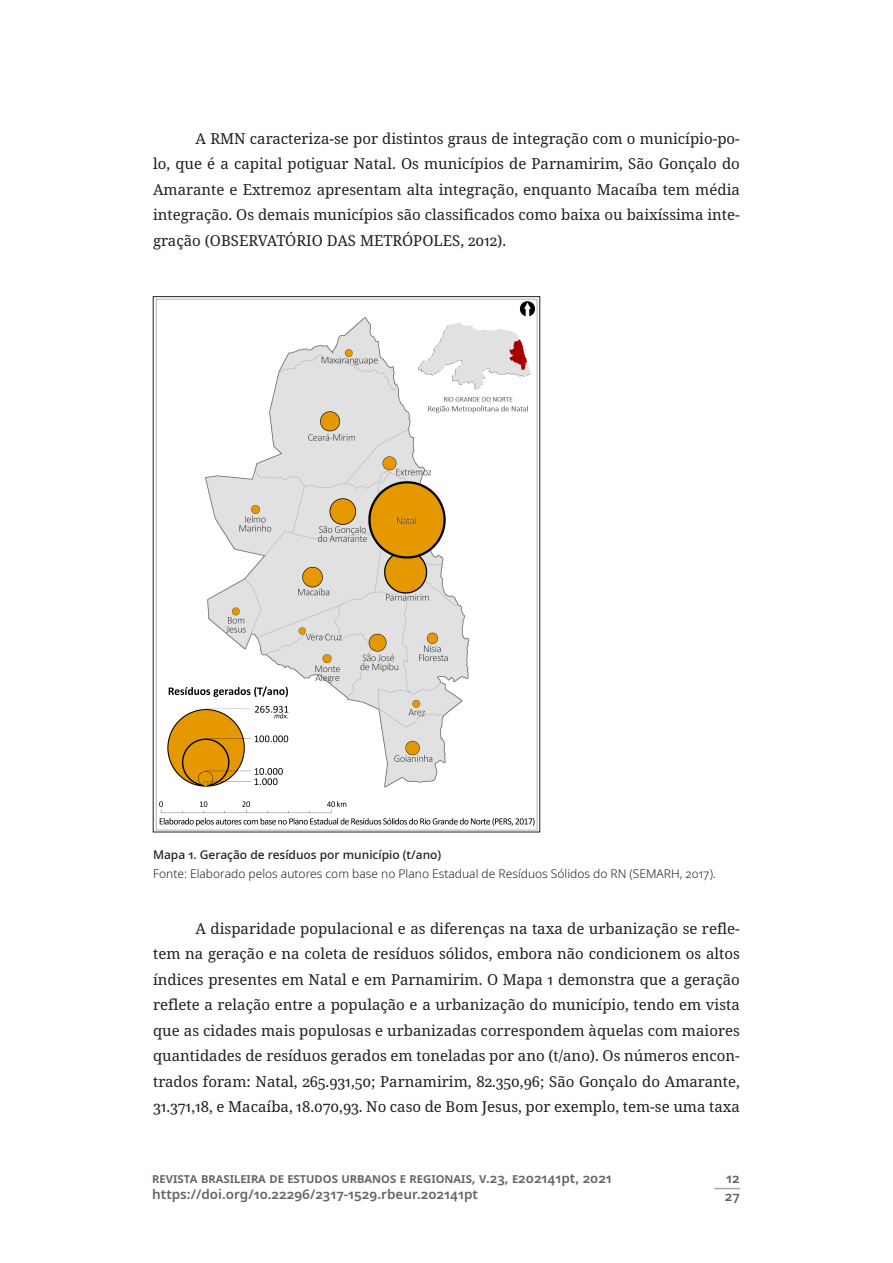
<style>
.page{position:relative;width:893px;height:1263px;background:#fff}
.page>*{position:absolute;margin:0;border:0;box-sizing:border-box;transform-origin:0 0}
.texto_nor_dep{font:15px/25.5px "Noto Serif";color:#231f20;text-align:justify}
.texto_nor_ant{font:15px/25.5px "Noto Serif";color:#231f20;text-align:justify}
.t1{font:600 13.5px/16.5px "Noto Sans";color:#6b6360}
.legenda_esq2{font:300 12px "Noto Sans";color:#231f20}
.titulo_tab_fig{font:500 12px "Noto Sans";color:#231f20}
</style>
<div class="page">
<svg style="left:714px;top:1188px;width:26px;height:1px"></svg>
<img style="left:155px;top:298px;width:383px;height:532px">
<p class="texto_nor_ant" style="left:153px;top:126px;width:588px;text-indent:43px">A RMN caracteriza-se por distintos graus de integração com o município-po&shy;lo, que é a capital potiguar Natal. Os municípios de Parnamirim, São Gonçalo do Amarante e Extremoz apresentam alta integração, enquanto Macaíba tem média integração. Os demais municípios são classificados como baixa ou baixíssima inte&shy;gração (OBSERVATÓRIO DAS METRÓPOLES, 2012).</p>
<p class="titulo_tab_fig" style="left:153px;top:846px;width:290px">Mapa 1. Geração de resíduos por município (t/ano)</p>
<p class="legenda_esq2" style="left:153px;top:866px;width:564px">Fonte: Elaborado pelos autores com base no Plano Estadual de Resíduos Sólidos do RN (SEMARH, 2017).</p>
<p class="texto_nor_dep" style="left:153px;top:916px;width:588px;text-indent:43px">A disparidade populacional e as diferenças na taxa de urbanização se refle&shy;tem na geração e na coleta de resíduos sólidos, embora não condicionem os altos índices presentes em Natal e em Parnamirim. O Mapa 1 demonstra que a geração reflete a relação entre a população e a urbanização do município, tendo em vista que as cidades mais populosas e urbanizadas correspondem àquelas com maiores quantidades de resíduos gerados em toneladas por ano (t/ano). Os números encon&shy;trados foram: Natal, 265.931,50; Parnamirim, 82.350,96; São Gonçalo do Amarante, 31.371,18, e Macaíba, 18.070,93. No caso de Bom Jesus, por exemplo, tem-se uma taxa</p>
<p class="t1" style="left:152px;top:1170px;width:461px">REVISTA BRASILEIRA DE ESTUDOS URBANOS E REGIONAIS, V.23, E202141PT, 2021<br>HTTPS://DOI.ORG/10.22296/2317-1529.RBEUR.202141PT</p>
<p class="t1" style="left:725px;top:1169px;width:17px;line-height:18.6px">12<br>27</p>
</div>
